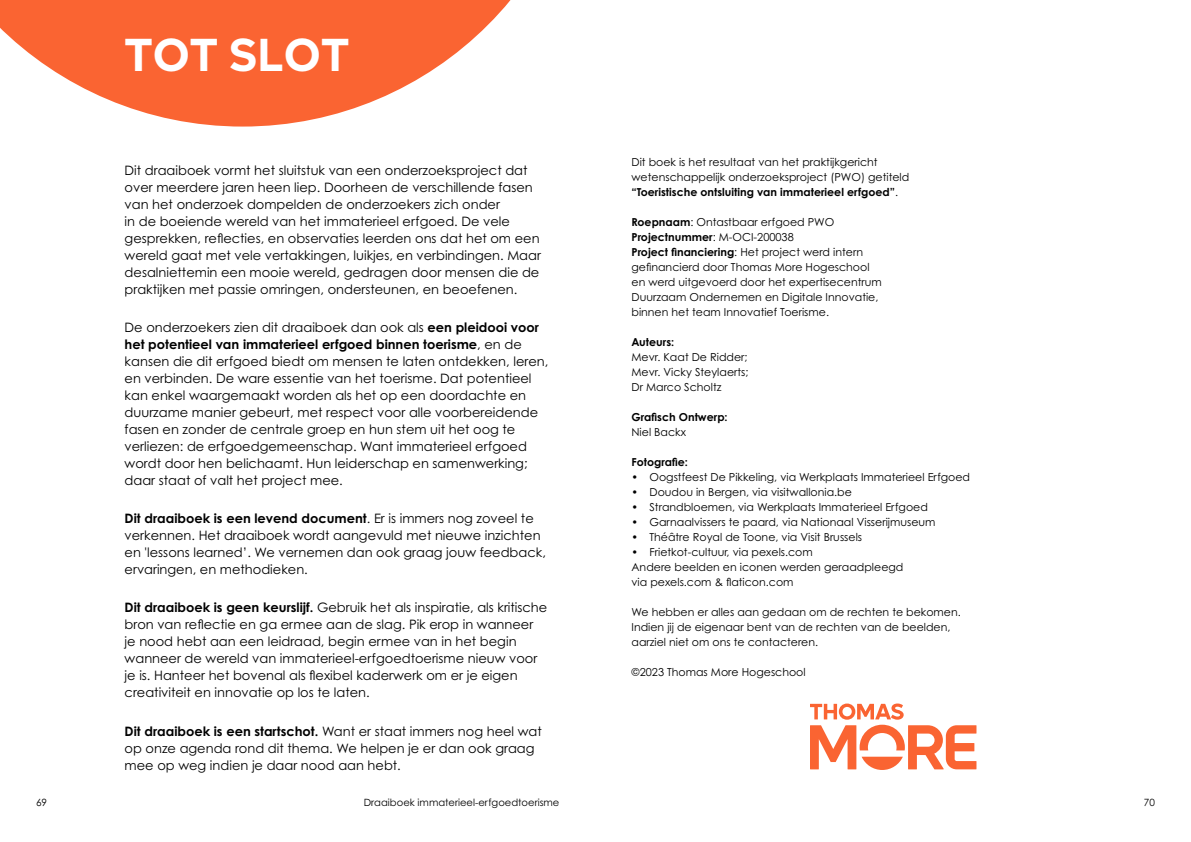
<style>
.page{position:relative;width:1191px;height:842px;background:#fff}
.page>*{position:absolute;margin:0;border:0;box-sizing:border-box;transform-origin:0 0}
.t1{font:700 46px "TM Candor";color:#fff}
.t2{font:13px/17px "Century Gothic Pro";color:#000}
.t3{font:11px/15px "Century Gothic Pro";color:#000}
.t4{font:700 11px "Century Gothic Pro";color:#000}
.t5{font:10px "Century Gothic Pro";color:#000}
.s1{font-weight:700}
</style>
<div class="page">
<svg style="left:0;top:0;width:511px;height:127px;fill:#fa6432"></svg>
<svg style="left:810px;top:703px;width:166px;height:67px"></svg>
<h1 class="t1" style="left:125px;top:27px;width:226px">TOT SLOT</h1>
<p class="t2" style="left:125px;top:161px;width:418px">Dit draaiboek vormt het sluitstuk van een onderzoeksproject dat over meerdere jaren heen liep. Doorheen de verschillende fasen van het onderzoek dompelden de onderzoekers zich onder<br>in de boeiende wereld van het immaterieel erfgoed. De vele gesprekken, reflecties, en observaties leerden ons dat het om een wereld gaat met vele vertakkingen, luikjes, en verbindingen. Maar desalniettemin een mooie wereld, gedragen door mensen die de praktijken met passie omringen, ondersteunen, en beoefenen.</p>
<p class="t2" style="left:125px;top:318px;width:425px">De onderzoekers zien dit draaiboek dan ook als <span class="s1">een pleidooi voor het potentieel van immaterieel erfgoed binnen toerisme</span>, en de kansen die dit erfgoed biedt om mensen te laten ontdekken, leren, en verbinden. De ware essentie van het toerisme. Dat potentieel kan enkel waargemaakt worden als het op een doordachte en duurzame manier gebeurt, met respect voor alle voorbereidende fasen en zonder de centrale groep en hun stem uit het oog te verliezen: de erfgoedgemeenschap. Want immaterieel erfgoed wordt door hen belichaamt. Hun leiderschap en samenwerking; daar staat of valt het project mee.</p>
<p class="t2" style="left:125px;top:509px;width:423px"><span class="s1">Dit draaiboek is een levend document</span>. Er is immers nog zoveel te verkennen. Het draaiboek wordt aangevuld met nieuwe inzichten en 'lessons learned’. We vernemen dan ook graag jouw feedback, ervaringen, en methodieken.</p>
<p class="t2" style="left:125px;top:598px;width:424px"><span class="s1">Dit draaiboek is geen keurslijf.</span> Gebruik het als inspiratie, als kritische bron van reflectie en ga ermee aan de slag. Pik erop in wanneer je nood hebt aan een leidraad, begin ermee van in het begin wanneer de wereld van immaterieel-erfgoedtoerisme nieuw voor je is. Hanteer het bovenal als flexibel kaderwerk om er je eigen creativiteit en innovatie op los te laten.</p>
<p class="t2" style="left:125px;top:723px;width:419px"><span class="s1">Dit draaiboek is een startschot.</span> Want er staat immers nog heel wat op onze agenda rond dit thema. We helpen je er dan ook graag mee op weg indien je daar nood aan hebt.</p>
<p class="t3" style="left:631px;top:154px;width:279px">Dit boek is het resultaat van het praktijkgericht wetenschappelijk onderzoeksproject (PWO) getiteld <span class="s1">“Toeristische ontsluiting van immaterieel erfgoed”</span>.</p>
<p class="t3" style="left:631px;top:214px;width:252px"><span class="s1">Roepnaam</span>: Ontastbaar erfgoed PWO <span class="s1">Projectnummer</span>: M-OCI-200038<br><span class="s1">Project financiering</span>: Het project werd intern gefinancierd door Thomas More Hogeschool en werd uitgevoerd door het expertisecentrum Duurzaam Ondernemen en Digitale Innovatie, binnen het team Innovatief Toerisme.</p>
<p class="t4" style="left:631px;top:335px;width:44px">Auteurs:</p>
<p class="t3" style="left:631px;top:349px;width:118px;text-align:justify">Mevr. Kaat De Ridder; Mevr. Vicky Steylaerts; Dr Marco Scholtz</p>
<p class="t4" style="left:631px;top:410px;width:98px">Grafisch Ontwerp:</p>
<p class="t3" style="left:631px;top:424px;width:56px">Niel Backx</p>
<p class="t4" style="left:631px;top:455px;width:58px">Fotografie:</p>
<p class="t3" style="left:631px;top:469px;width:340px">• Oogstfeest De Pikkeling, via Werkplaats Immaterieel Erfgoed</p>
<p class="t3" style="left:631px;top:484px;width:222px">• Doudou in Bergen, via visitwallonia.be</p>
<p class="t3" style="left:631px;top:499px;width:298px">• Strandbloemen, via Werkplaats Immaterieel Erfgoed</p>
<p class="t3" style="left:631px;top:514px;width:305px">• Garnaalvissers te paard, via Nationaal Visserijmuseum</p>
<p class="t3" style="left:631px;top:529px;width:232px">• Théâtre Royal de Toone, via Visit Brussels</p>
<p class="t3" style="left:631px;top:544px;width:273px">• Frietkot-cultuur, via pexels.com<br>Andere beelden en iconen werden geraadpleegd via pexels.com &amp; flaticon.com</p>
<p class="t3" style="left:631px;top:604px;width:331px">We hebben er alles aan gedaan om de rechten te bekomen.<br>Indien jij de eigenaar bent van de rechten van de beelden, aarziel niet om ons te contacteren.</p>
<p class="t3" style="left:631px;top:664px;width:176px">©2023 Thomas More Hogeschool</p>
<p class="t5" style="left:36px;top:796px;width:13px">69</p>
<p class="t5" style="left:364px;top:796px;width:197px">Draaiboek immaterieel-erfgoedtoerisme</p>
<p class="t5" style="left:1143px;top:796px;width:13px">70</p>
</div>
